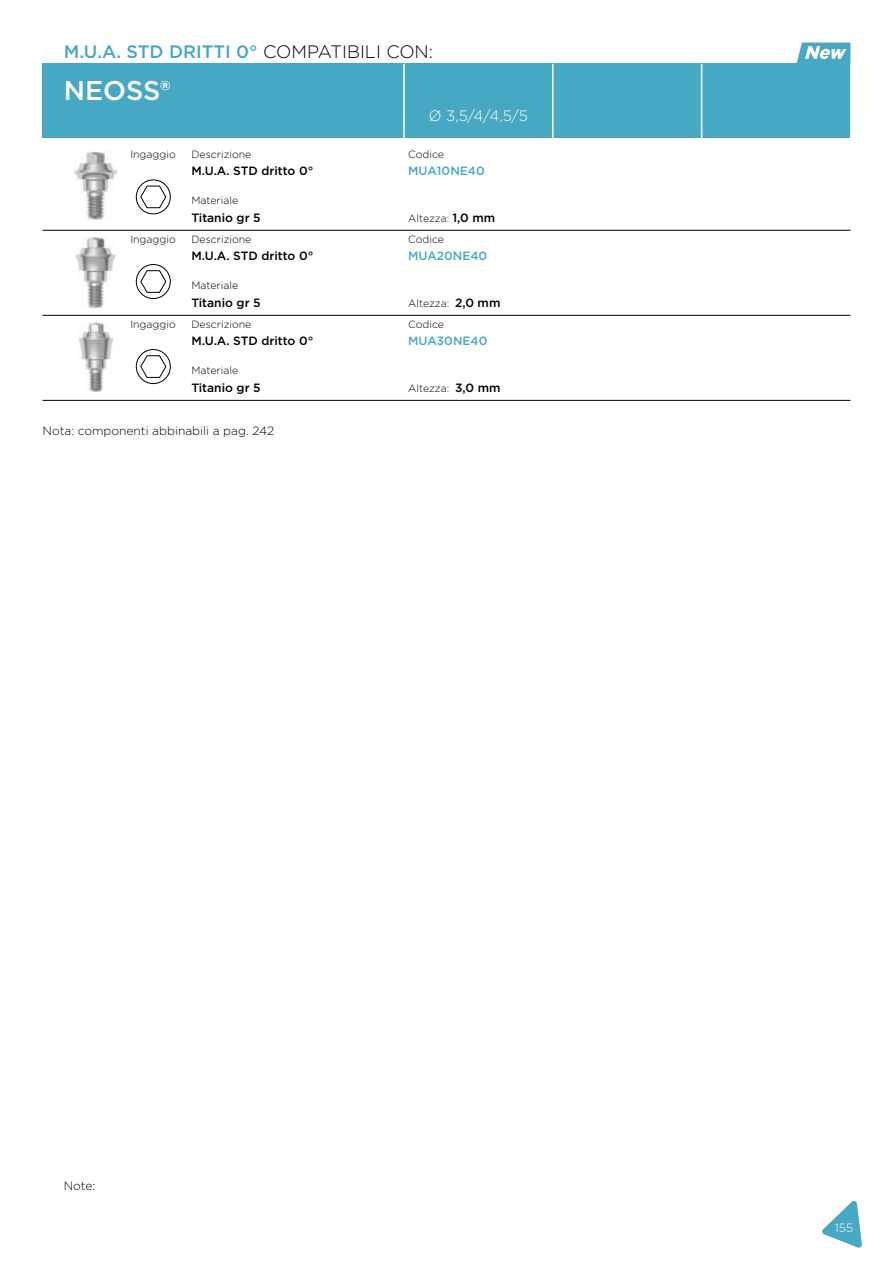
<style>
.page{position:relative;width:893px;height:1263px;background:#fff}
.page>*{position:absolute;margin:0;border:0;box-sizing:border-box;transform-origin:0 0}
.t1{font:500 27px "Gotham";letter-spacing:-.005em;color:#fff}
.t2{font:500 18px "Gotham";color:#47a8c3}
.t3{font:300 15px "Gotham";color:#fff}
.t4{font:500 12px "Gotham";color:#000}
.t5{font:300 12px "Gotham";color:#000}
.t6{font:500 12px "Gotham";color:#47a8c3}
.t7{font:300 12px "Gotham";color:#fff}
.t8{font:300 10.5px "Gotham";color:#000}
.s1{font-weight:300;color:#000}
.s2{font-weight:500;font-size:12px}
</style>
<div class="page">
<div style="left:43px;top:64px;width:807px;height:74px;background:#47a8c3"></div>
<hr style="left:403px;top:64px;width:2px;height:74px;background:#fff">
<hr style="left:552px;top:64px;width:2px;height:74px;background:#fff">
<hr style="left:701px;top:64px;width:1px;height:74px;background:#fff">
<hr style="left:43px;top:230px;width:807px;height:1px;background:#000">
<hr style="left:43px;top:315px;width:807px;height:1px;background:#000">
<hr style="left:43px;top:400px;width:807px;height:1px;background:#000">
<svg style="left:797px;top:43px;width:53px;height:20px"></svg>
<img style="left:74px;top:152px;width:44px;height:67px">
<img style="left:75px;top:237px;width:41px;height:71px">
<img style="left:78px;top:322px;width:35px;height:70px">
<div style="left:136px;top:180px;width:35px;height:34px;border:1px solid #000;border-radius:50%"></div>
<svg style="left:140px;top:185px;width:26px;height:23px"></svg>
<div style="left:136px;top:264px;width:35px;height:35px;border:1px solid #000;border-radius:50%"></div>
<svg style="left:140px;top:270px;width:26px;height:23px"></svg>
<div style="left:136px;top:349px;width:35px;height:35px;border:1px solid #000;border-radius:50%"></div>
<svg style="left:140px;top:355px;width:26px;height:23px"></svg>
<svg style="left:822px;top:1201px;width:40px;height:47px"></svg>
<h2 class="t2" style="left:64px;top:39px;width:371px">M.U.A. STD DRITTI 0° <span class="s1">COMPATIBILI CON:</span></h2>
<h1 class="t1" style="left:64px;top:72px;width:108px">NEOSS®</h1>
<h3 class="t3" style="left:429px;top:106px;width:100px">Ø 3,5/4/4,5/5</h3>
<p class="t8" style="left:130px;top:148px;width:47px">Ingaggio</p>
<p class="t8" style="left:191px;top:148px;width:62px">Descrizione</p>
<p class="t8" style="left:191px;top:193px;width:48px">Materiale</p>
<p class="t4" style="left:191px;top:163px;width:124px">M.U.A. STD dritto 0°</p>
<p class="t8" style="left:408px;top:148px;width:37px">Codice</p>
<p class="t6" style="left:408px;top:163px;width:78px">MUA10NE40</p>
<p class="t8" style="left:130px;top:233px;width:47px">Ingaggio</p>
<p class="t4" style="left:191px;top:210px;width:71px">Titanio gr 5</p>
<p class="t8" style="left:191px;top:233px;width:62px">Descrizione</p>
<p class="t8" style="left:191px;top:278px;width:48px">Materiale</p>
<p class="t4" style="left:191px;top:248px;width:124px">M.U.A. STD dritto 0°</p>
<p class="t8" style="left:408px;top:211px;width:89px">Altezza: <span class="s2">1,0 mm</span></p>
<p class="t8" style="left:408px;top:233px;width:37px">Codice</p>
<p class="t6" style="left:408px;top:248px;width:81px">MUA20NE40</p>
<p class="t8" style="left:130px;top:318px;width:47px">Ingaggio</p>
<p class="t4" style="left:191px;top:295px;width:71px">Titanio gr 5</p>
<p class="t8" style="left:191px;top:318px;width:62px">Descrizione</p>
<p class="t8" style="left:191px;top:363px;width:48px">Materiale</p>
<p class="t4" style="left:191px;top:333px;width:124px">M.U.A. STD dritto 0°</p>
<p class="t8" style="left:408px;top:296px;width:94px">Altezza: <span class="s2">2,0 mm</span></p>
<p class="t8" style="left:408px;top:318px;width:37px">Codice</p>
<p class="t6" style="left:408px;top:333px;width:81px">MUA30NE40</p>
<p class="t4" style="left:191px;top:380px;width:71px">Titanio gr 5</p>
<p class="t5" style="left:43px;top:423px;width:233px">Nota: componenti abbinabili a pag. 242</p>
<p class="t8" style="left:408px;top:381px;width:94px">Altezza: <span class="s2">3,0 mm</span></p>
<p class="t5" style="left:64px;top:1178px;width:33px">Note:</p>
<p class="t7" style="left:835px;top:1220px;width:20px">155</p>
</div>
